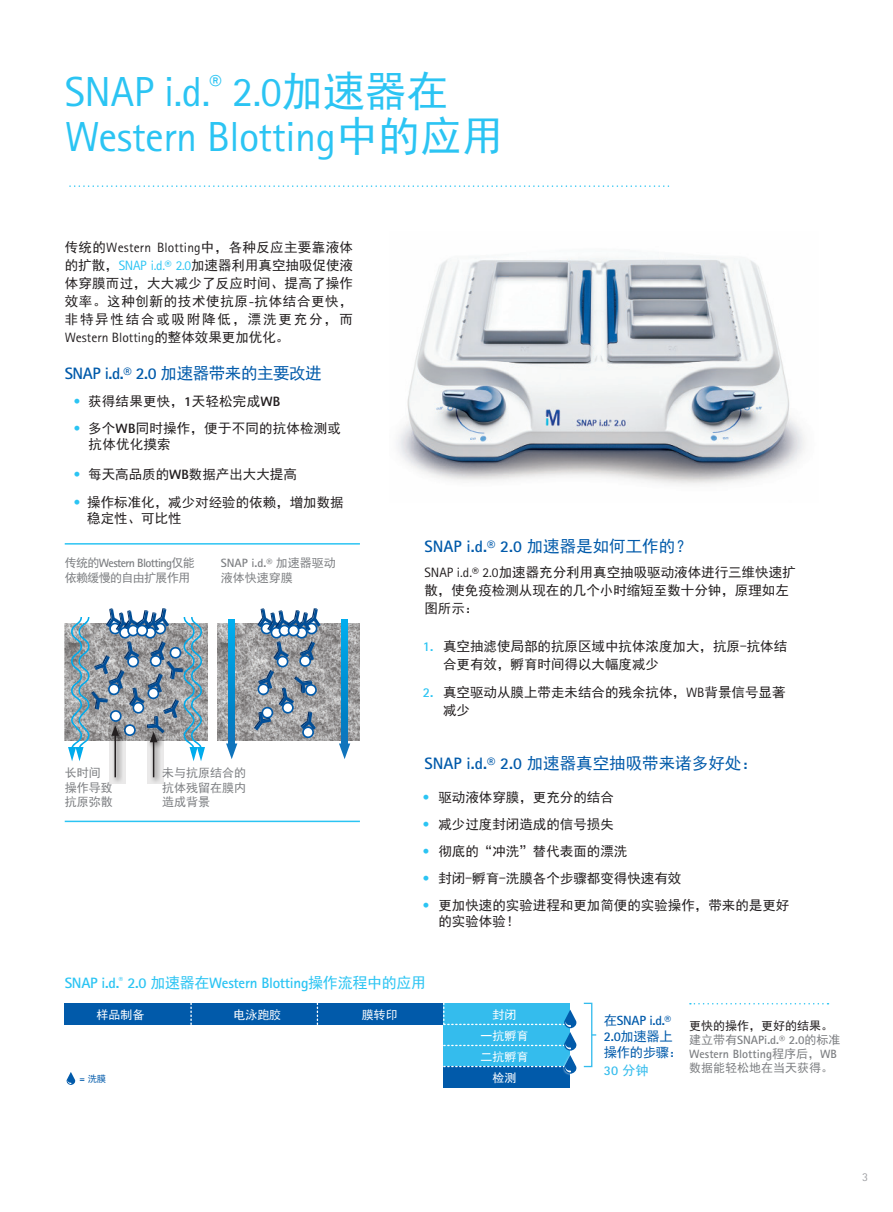
<style>
.page{position:relative;width:893px;height:1212px;background:#fff}
.page>*{position:absolute;margin:0;border:0;box-sizing:border-box;transform-origin:0 0}
.t1{font:42px/45px "Rotis Sans Serif Std";letter-spacing:-.01em;color:#2bc4f3}
.t2{font:700 16.5px "Rotis Sans Serif Std";letter-spacing:-.015em;color:#015aaa}
.t3{font:16.5px "Sim Hei";color:#015aaa}
.t4{font:700 15px "Rotis Sans Serif Std";letter-spacing:-.02em;color:#2bc4f3}
.t5{font:13.5px/18px "Sim Hei";color:#231f20}
.t6{font:13.5px "Rotis Sans Serif Std";letter-spacing:.005em;color:#231f20}
.t7{font:300 13.5px/27px "Rotis Sans Serif Std";color:#2bc4f3}
.t8{font:700 13.5px "Rotis Sans Serif Std";color:#2bc4f3}
.t9{font:13.35px/15.9px "Sim Hei";letter-spacing:-.025em;color:#015aaa}
.t10{font:700 13.35px "Rotis Sans Serif Std";color:#015aaa}
.t11{font:700 13.35px "Rotis Sans Serif Std";color:#34bced}
.t12{font:700 12px/14.4px "Rotis Sans Serif Std";color:#7e8083}
.t13{font:12px/14.4px "Sim Hei";color:#7e8083}
.t14{font:12px/21px "Sim Hei";color:#fff;text-align:center}
.t15{font:700 12px "Rotis Sans Serif Std";letter-spacing:-.055em;color:#7e8083}
.t16{font:12px "Sim Hei";color:#231f20}
.t17{font:12px "Sim Hei";letter-spacing:-.055em;color:#7e8083}
.t18{font:12px "Rotis Sans Serif Std";color:#a0a1a5}
.t19{font:9.3px "Sim Hei";color:#015aaa}
.s1{font-family:"Sim Hei"}
.s2{color:#fff}
.s3{font-family:"Rotis Sans Serif Std";color:#2bc4f3}
.s4{font-family:"Rotis Sans Serif Std"}
.s5{font-family:"Sim Hei";font-weight:400}
.s6{font-family:"Rotis Sans Serif Std";font-weight:300;color:#2bc4f3}
.s7{font-family:"Rotis Sans Serif Std";font-weight:800}
.s8{font-family:"Rotis Sans Serif Std";font-weight:700}
</style>
<div class="page">
<img style="left:397px;top:257px;width:408px;height:228px">
<svg style="left:70px;top:185px;width:599px;height:2px"></svg>
<img style="left:65px;top:623px;width:142px;height:117px">
<img style="left:217px;top:623px;width:143px;height:117px">
<svg style="left:226px;top:743px;width:11px;height:16px"></svg>
<svg style="left:339px;top:743px;width:11px;height:16px"></svg>
<svg style="left:254px;top:608px;width:67px;height:130px;background:#909fae"></svg>
<svg style="left:229px;top:619px;width:6px;height:126px"></svg>
<svg style="left:342px;top:619px;width:6px;height:126px"></svg>
<svg style="left:109px;top:761px;width:17px;height:23px"></svg>
<hr style="left:114px;top:733px;width:2px;height:44px;background:#231f20">
<svg style="left:147px;top:761px;width:17px;height:23px"></svg>
<hr style="left:153px;top:740px;width:1px;height:37px;background:#231f20">
<svg style="left:68px;top:608px;width:137px;height:153px"></svg>
<hr style="left:65px;top:543px;width:295px;height:2px;background:#2bc4f3">
<hr style="left:65px;top:821px;width:295px;height:1px;background:#2bc4f3">
<svg style="left:690px;top:1003px;width:138px;height:1px"></svg>
<div style="left:65px;top:1003px;width:126px;height:21px;background:#015aaa"></div>
<div style="left:191px;top:1003px;width:126px;height:21px;background:#015aaa"></div>
<div style="left:317px;top:1003px;width:127px;height:21px;background:#015aaa"></div>
<svg style="left:317px;top:1003px;width:1px;height:21px"></svg>
<svg style="left:190px;top:1003px;width:2px;height:21px"></svg>
<div style="left:444px;top:1066px;width:126px;height:21px;background:#015aaa"></div>
<svg style="left:66px;top:1072px;width:10px;height:13px"></svg>
<svg style="left:443px;top:1002px;width:153px;height:72px"></svg>
<h1 class="t1" style="left:65px;top:69px;width:441px">SNAP i.d.<sup>®</sup> 2.0<span class="s1">加速器在<br></span>Western Blotting<span class="s1">中的应用</span></h1>
<p class="t6" style="left:65px;top:239px;width:290px"><span class="s1">传统的</span>Western<span class="s2">-</span>Blotting<span class="s1">中，各种反应主要靠液体</span></p>
<p class="t5" style="left:65px;top:256px;width:290px;text-align:justify">的扩散，<span class="s3">SNAP i.d.® 2.0</span>加速器利用真空抽吸促使液体穿膜而过，大大减少了反应时间、提高了操作效率。这种创新的技术使抗原<span class="s4">-</span>抗体结合更快，非特异性结合或吸附降低，漂洗更充分，而</p>
<p class="t6" style="left:65px;top:329px;width:226px">Western Blotting<span class="s1">的整体效果更加优化。</span></p>
<p class="t2" style="left:65px;top:362px;width:259px">SNAP i.d.® 2.0 <span class="s5">加速器带来的主要改进</span></p>
<p class="t5" style="left:74px;top:392px;width:208px"><span class="s6">•</span> 获得结果更快，<span class="s7">1</span>天轻松完成<span class="s7">WB</span></p>
<p class="t5" style="left:89px;top:420px;width:254px;line-height:16.2px;text-indent:-15px"><span class="s6">•</span> 多个<span class="s7">WB</span>同时操作，便于不同的抗体检测或抗体优化摸索</p>
<p class="t7" style="left:74px;top:460px;width:8px;line-height:28.5px">• •</p>
<p class="t5" style="left:87px;top:460px;width:258px;line-height:28.5px">每天高品质的<span class="s7">WB</span>数据产出大大提高<br>操作标准化，减少对经验的依赖，增加数据</p>
<p class="t5" style="left:87px;top:510px;width:96px">稳定性、可比性</p>
<p class="t15" style="left:65px;top:555px;width:132px"><span class="s5">传统的</span>Western Blotting<span class="s5">仅能</span></p>
<p class="t17" style="left:65px;top:571px;width:127px">依赖缓慢的自由扩展作用</p>
<p class="t12" style="left:221px;top:556px;width:117px">SNAP i.d.® <span class="s5">加速器驱动</span></p>
<p class="t13" style="left:221px;top:570px;width:73px">液体快速穿膜</p>
<p class="t13" style="left:65px;top:766px;width:49px">长时间操作导致抗原弥散</p>
<p class="t13" style="left:162px;top:766px;width:85px;text-align:justify">未与抗原结合的抗体残留在膜内造成背景</p>
<p class="t2" style="left:424px;top:536px;width:269px">SNAP i.d.® 2.0 <span class="s5">加速器是如何工作的？</span></p>
<p class="t5" style="left:424px;top:563px;width:373px"><span class="s4">SNAP i.d.® 2.0</span>加速器充分利用真空抽吸驱动液体进行三维快速扩散，使免疫检测从现在的几个小时缩短至数十分钟，原理如左图所示：</p>
<p class="t5" style="left:443px;top:638px;width:346px">真空抽滤使局部的抗原区域中抗体浓度加大，抗原-抗体结合更有效，孵育时间得以大幅度减少</p>
<p class="t5" style="left:443px;top:683px;width:344px">真空驱动从膜上带走未结合的残余抗体，<span class="s4">WB</span>背景信号显著减少</p>
<p class="t8" style="left:423px;top:638px;width:12px">1.</p>
<p class="t8" style="left:423px;top:683px;width:12px">2.</p>
<p class="t3" style="left:424px;top:754px;width:335px"><span class="s8">SNAP i.d.® 2.0</span> 加速器真空抽吸带来诸多好处：</p>
<p class="t5" style="left:438px;top:783px;width:352px;line-height:27px;text-indent:-15px"><span class="s6">•</span> 驱动液体穿膜，更充分的结合<br>减少过度封闭造成的信号损失<br>彻底的“冲洗”替代表面的漂洗<br>封闭-孵育-洗膜各个步骤都变得快速有效<br>更加快速的实验进程和更加简便的实验操作，带来的是更好</p>
<p class="t5" style="left:438px;top:912px;width:82px">的实验体验！</p>
<p class="t7" style="left:423px;top:811px;width:8px;text-align:justify">• • • •</p>
<p class="t4" style="left:65px;top:974px;width:363px">SNAP i.d.<sup>®</sup> 2.0 <span class="s5">加速器在</span>Western Blotting<span class="s5">操作流程中的应用</span></p>
<p class="t14" style="left:97px;top:1004px;width:49px">样品制备</p>
<p class="t19" style="left:80px;top:1074px;width:28px"><span class="s8">=</span> 洗膜</p>
<p class="t14" style="left:233px;top:1004px;width:49px">电泳跑胶</p>
<p class="t14" style="left:362px;top:1004px;width:37px">膜转印</p>
<p class="t14" style="left:481px;top:1004px;width:49px">封闭<br>一抗孵育二抗孵育检测</p>
<p class="t10" style="left:604px;top:1012px;width:69px"><span class="s5">在</span>SNAP i.d.®</p>
<p class="t9" style="left:604px;top:1028px;width:80px"><span class="s8">2.0</span>加速器上操作的步骤：</p>
<p class="t11" style="left:604px;top:1062px;width:46px">30 <span class="s5">分钟</span></p>
<p class="t16" style="left:689px;top:1020px;width:145px">更快的操作，更好的结果。</p>
<p class="t12" style="left:689px;top:1032px;width:153px"><span class="s5">建立带有</span>SNAPi.d.® 2.0<span class="s5">的标准<br></span>Western Blotting<span class="s5">程序后，</span>WB</p>
<p class="t13" style="left:689px;top:1061px;width:145px">数据能轻松地在当天获得。</p>
<p class="t18" style="left:862px;top:1169px;width:7px">3</p>
</div>
